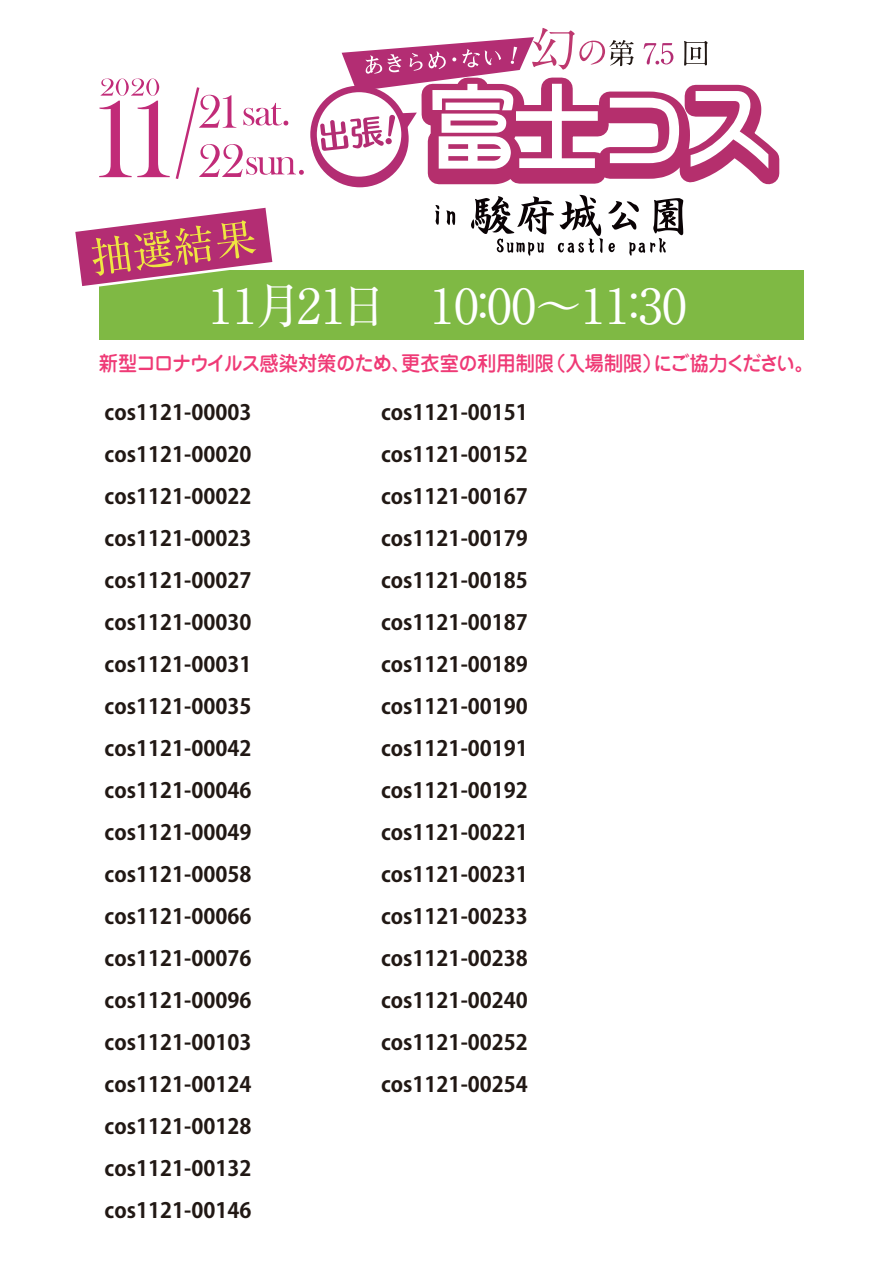
<style>
.page{position:relative;width:893px;height:1263px;background:#fff}
.page>*{position:absolute;margin:0;border:0;box-sizing:border-box;transform-origin:0 0}
.t1{font:48.15px "Ryumin Pro";color:#fff}
.t2{font:700 21px/42px "Koz Go Pr 6 N";color:#211814;text-align:justify}
.t3{font:500 20.4px "Jun 34 Pro";letter-spacing:-.02em;color:#ef3a76;scale:.94 1}
</style>
<div class="page">
<svg style="left:310px;top:28px;width:470px;height:228px"></svg>
<svg style="left:99px;top:78px;width:205px;height:101px"></svg>
<div style="left:99px;top:270px;width:705px;height:70px;background:#7fb944"></div>
<svg style="left:75px;top:207px;width:198px;height:80px"></svg>
<h1 class="t1" style="left:209px;top:268px;width:479px">11月21日　10：00～11：30</h1>
<p class="t3" style="left:99px;top:347px;width:762px">新型コロナウイルス感染対策のため、更衣室の利用制限（入場制限）にご協力ください。</p>
<p class="t2" style="left:381px;top:391px;width:148px">cos1121-00151 cos1121-00152 cos1121-00167 cos1121-00179 cos1121-00185 cos1121-00187 cos1121-00189 cos1121-00190 cos1121-00191 cos1121-00192 cos1121-00221 cos1121-00231 cos1121-00233 cos1121-00238 cos1121-00240 cos1121-00252 cos1121-00254</p>
<p class="t2" style="left:105px;top:391px;width:148px">cos1121-00003 cos1121-00020 cos1121-00022 cos1121-00023 cos1121-00027 cos1121-00030 cos1121-00031 cos1121-00035 cos1121-00042 cos1121-00046 cos1121-00049 cos1121-00058 cos1121-00066 cos1121-00076 cos1121-00096 cos1121-00103 cos1121-00124 cos1121-00128 cos1121-00132 cos1121-00146</p>
</div>
